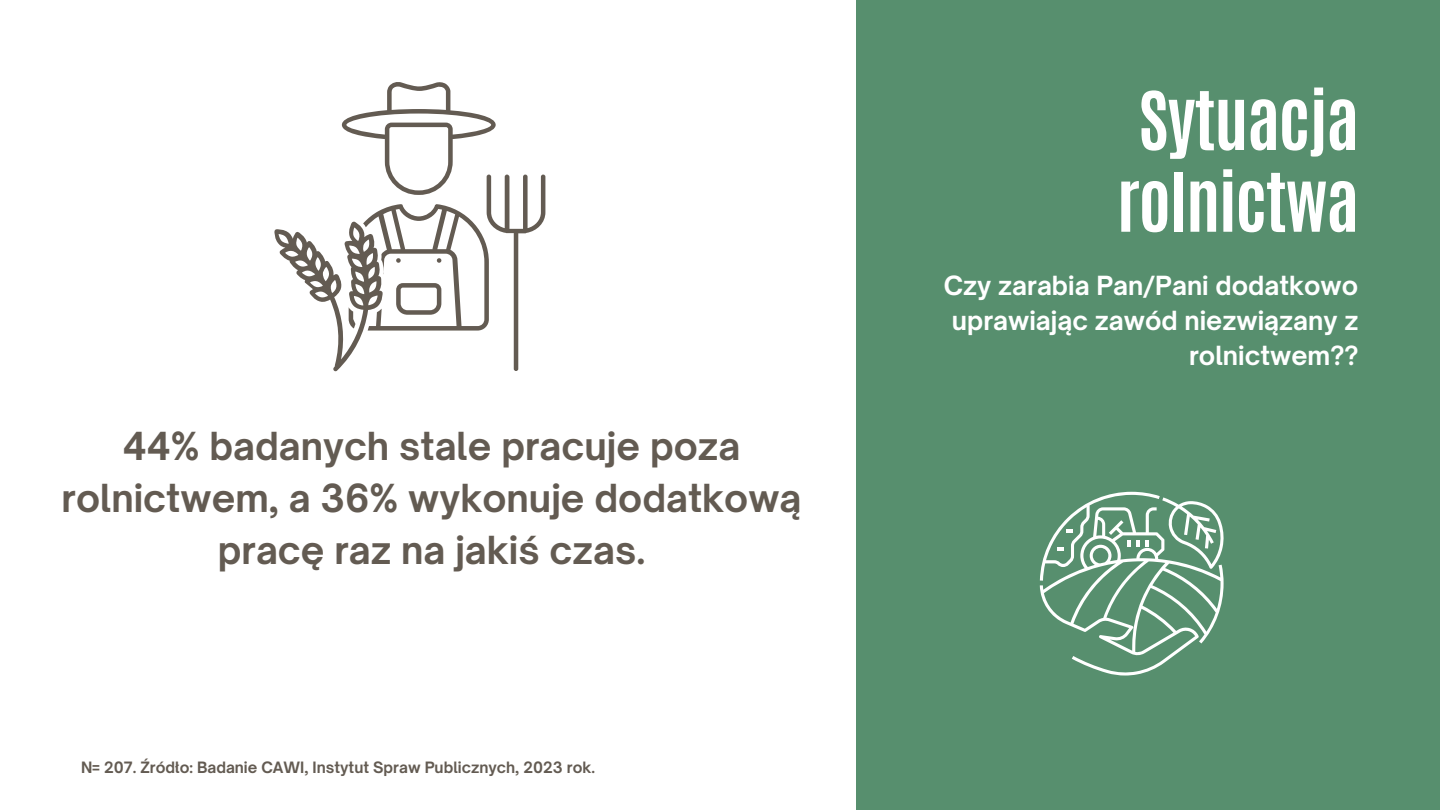
<style>
.page{position:relative;width:1440px;height:810px;background:#fff}
.page>*{position:absolute;margin:0;border:0;box-sizing:border-box;transform-origin:0 0}
.t1{font:700 68.5px/81.8px "Antonio";letter-spacing:-.02em;color:#fff;text-align:center}
.t2{font:700 37px/51.8px "Open Sauce One";color:#635b52;text-align:center}
.t3{font:700 25.2px/35.2px "Open Sauce One";color:#fff;text-align:right}
.t4{font:700 15px "Open Sauce One";color:#635b52}
</style>
<div class="page">
<div style="left:856px;top:0;width:584px;height:810px;background:#578f6e"></div>
<svg style="left:1040px;top:492px;width:184px;height:184px"></svg>
<svg style="left:274px;top:82px;width:271px;height:289px"></svg>
<p class="t2" style="left:62px;top:420px;width:741px">44% badanych stale pracuje poza rolnictwem, a 36% wykonuje dodatkową pracę raz na jakiś czas.</p>
<p class="t4" style="left:81px;top:758px;width:516px">N= 207. Źródło: Badanie CAWI, Instytut Spraw Publicznych, 2023 rok.</p>
<p class="t1" style="left:1117px;top:80px;width:244px">Sytuacja rolnictwa</p>
<p class="t3" style="left:944px;top:268px;width:416px">Czy zarabia Pan/Pani dodatkowo uprawiając zawód niezwiązany z rolnictwem??</p>
</div>
